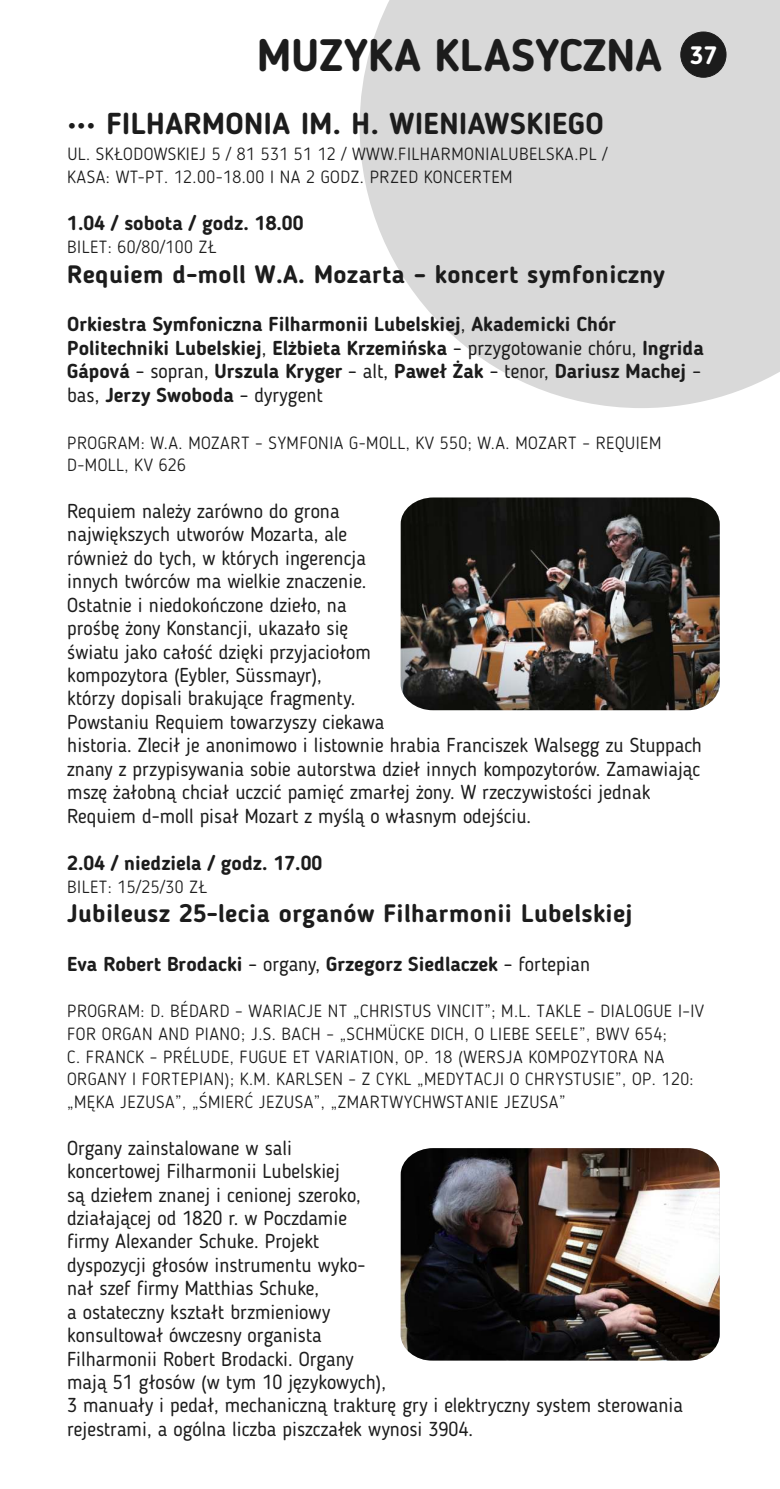
<style>
.page{position:relative;width:780px;height:1489px;background:#fff}
.page>*{position:absolute;margin:0;border:0;box-sizing:border-box;transform-origin:0 0}
.t1{font:700 45px "Blogger Sans";color:#1c1c1c}
.t2{font:700 30px "Blogger Sans";letter-spacing:.015em;color:#1c1c1c}
.t3{font:700 25px "Blogger Sans";letter-spacing:.015em;color:#1c1c1c}
.t4{font:20px/23.5px "Blogger Sans";color:#1c1c1c}
.t5{font:700 20px/23.5px "Blogger Sans";color:#1c1c1c}
.t6{font:300 17.5px/22.5px "Blogger Sans";letter-spacing:.03em;color:#1c1c1c}
.s1{font-weight:400}
</style>
<div class="page">
<svg style="left:359px;top:0;width:421px;height:408px;background:#ddd"></svg>
<div style="left:680px;top:32px;width:46px;height:45px;background:#1c1c1c;border:1px solid #1c1c1c;border-radius:50%"></div>
<img style="left:400px;top:497px;width:319px;height:213px">
<img style="left:400px;top:1148px;width:319px;height:212px">
<h1 class="t1" style="left:257px;top:36px;width:461px">MUZYKA KLASYCZNA <sup>37</sup></h1>
<h2 class="t2" style="left:67px;top:112px;width:538px">••• FILHARMONIA IM. H. WIENIAWSKIEGO</h2>
<p class="t6" style="left:67px;top:144px;width:541px">UL. SKŁODOWSKIEJ 5 / 81 531 51 12 / WWW.FILHARMONIALUBELSKA.PL /<br>KASA: WT-PT. 12.00-18.00 I NA 2 GODZ. PRZED KONCERTEM</p>
<p class="t5" style="left:67px;top:213px;width:238px">1.04 / sobota / godz. 18.00</p>
<p class="t6" style="left:67px;top:237px;width:150px">BILET: 60/80/100 ZŁ</p>
<p class="t3" style="left:67px;top:264px;width:599px">Requiem d-moll W.A. Mozarta – koncert symfoniczny</p>
<p class="t5" style="left:67px;top:314px;width:638px">Orkiestra Symfoniczna Filharmonii Lubelskiej<span class="s1">,</span> Akademicki Chór Politechniki Lubelskiej<span class="s1">,</span> Elżbieta Krzemińska <span class="s1">– przygotowanie chóru,</span> Ingrida Gápová <span class="s1">– sopran,</span> Urszula Kryger <span class="s1">– alt,</span> Paweł Żak <span class="s1">– tenor,</span> Dariusz Machej <span class="s1">– bas,</span> Jerzy Swoboda <span class="s1">– dyrygent</span></p>
<p class="t6" style="left:67px;top:432px;width:595px">PROGRAM: W.A. MOZART – SYMFONIA G-MOLL, KV 550; W.A. MOZART – REQUIEM<br>D-MOLL, KV 626</p>
<p class="t4" style="left:67px;top:501px;width:636px">Requiem należy zarówno do grona<br>największych utworów Mozarta, ale<br>również do tych, w których ingerencja<br>innych twórców ma wielkie znaczenie.<br>Ostatnie i niedokończone dzieło, na<br>prośbę żony Konstancji, ukazało się<br>światu jako całość dzięki przyjaciołom<br>kompozytora (Eybler, Süssmayr),<br>którzy dopisali brakujące fragmenty.<br>Powstaniu Requiem towarzyszy ciekawa<br>historia. Zlecił je anonimowo i listownie hrabia Franciszek Walsegg zu Stuppach znany z przypisywania sobie autorstwa dzieł innych kompozytorów. Zamawiając mszę żałobną chciał uczcić pamięć zmarłej żony. W rzeczywistości jednak Requiem d-moll pisał Mozart z myślą o własnym odejściu.</p>
<p class="t5" style="left:67px;top:852px;width:256px">2.04 / niedziela / godz. 17.00</p>
<p class="t6" style="left:67px;top:877px;width:141px">BILET: 15/25/30 ZŁ</p>
<p class="t3" style="left:67px;top:903px;width:567px">Jubileusz 25-lecia organów Filharmonii Lubelskiej</p>
<p class="t5" style="left:67px;top:953px;width:524px">Eva Robert Brodacki <span class="s1">– organy,</span> Grzegorz Siedlaczek <span class="s1">– fortepian</span></p>
<p class="t6" style="left:67px;top:1001px;width:638px">PROGRAM: D. BÉDARD – WARIACJE NT „CHRISTUS VINCIT”; M.L. TAKLE – DIALOGUE I–IV FOR ORGAN AND PIANO; J.S. BACH – „SCHMÜCKE DICH, O LIEBE SEELE”, BWV 654;<br>C. FRANCK – PRÉLUDE, FUGUE ET VARIATION, OP. 18 (WERSJA KOMPOZYTORA NA ORGANY I FORTEPIAN); K.M. KARLSEN – Z CYKL „MEDYTACJI O CHRYSTUSIE”, OP. 120: „MĘKA JEZUSA”, „ŚMIERĆ JEZUSA”, „ZMARTWYCHWSTANIE JEZUSA”</p>
<p class="t4" style="left:67px;top:1137px;width:617px">Organy zainstalowane w sali<br>koncertowej Filharmonii Lubelskiej<br>są dziełem znanej i cenionej szeroko,<br>działającej od 1820 r. w Poczdamie<br>firmy Alexander Schuke. Projekt<br>dyspozycji głosów instrumentu wyko-<br>nał szef firmy Matthias Schuke,<br>a ostateczny kształt brzmieniowy<br>konsultował ówczesny organista<br>Filharmonii Robert Brodacki. Organy<br>mają 51 głosów (w tym 10 językowych),<br>3 manuały i pedał, mechaniczną trakturę gry i elektryczny system sterowania rejestrami, a ogólna liczba piszczałek wynosi 3904.</p>
</div>
